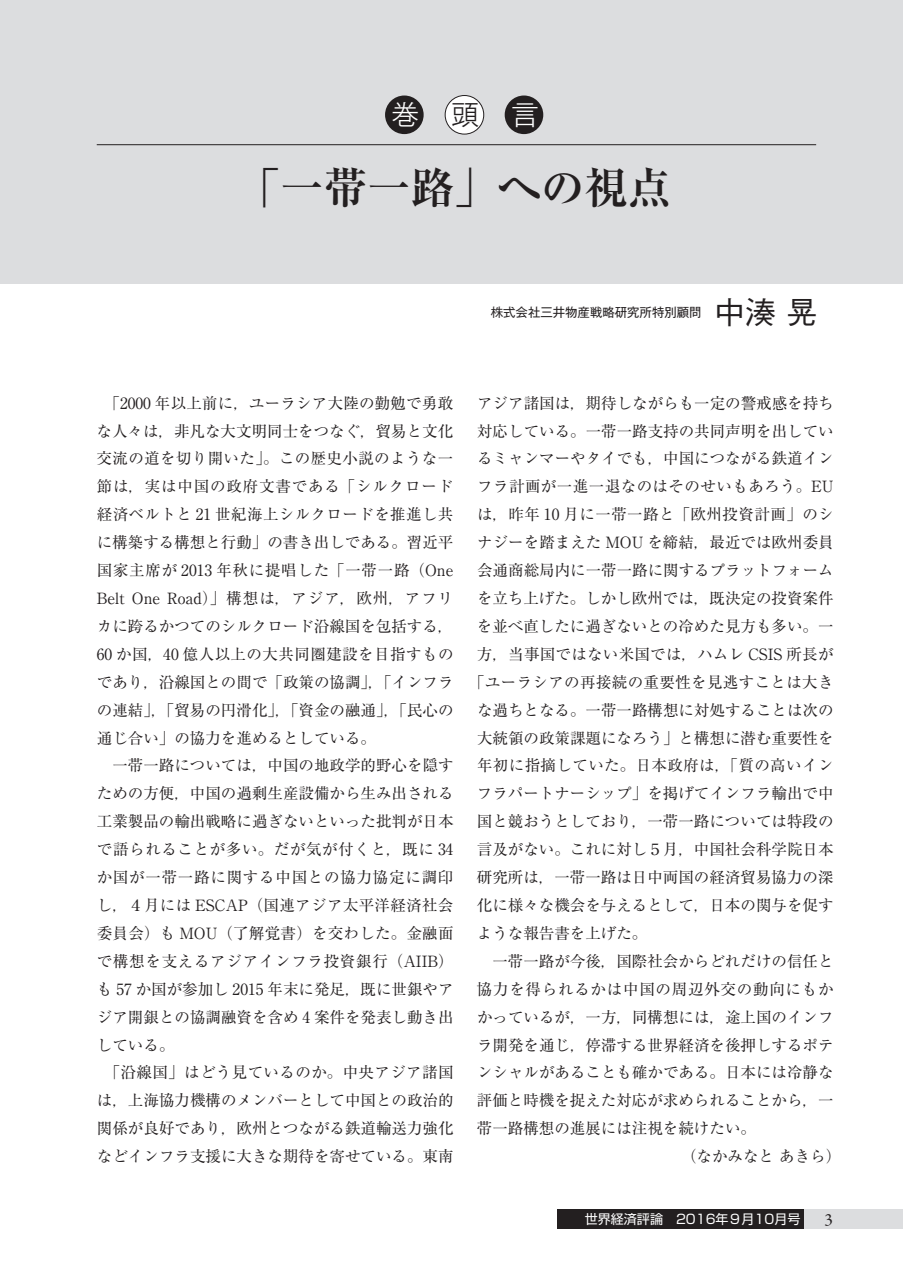
<style>
.page{position:relative;width:903px;height:1275px;background:#fff}
.page>*{position:absolute;margin:0;border:0;box-sizing:border-box;transform-origin:0 0}
.t1{font:700 43.4px "Ryumin Pro";color:#231f20}
.t2{font:500 30.97px "Gothic BBB Pro";color:#231f20}
.t3{font:300 27.3px "Gothic MB101 Pro";color:#fff}
.t4{font:17.32px "Garamond Premr Pro";color:#231f20}
.t5{font:15.58px/27.8px "Ryumin Pro";color:#231f20;text-align:justify}
.t6{font:15.58px "Ryumin Pro";letter-spacing:.025em;color:#231f20}
.t7{font:15.58px "Ryumin Pro";letter-spacing:.02em;color:#231f20}
.t8{font:15.58px "Ryumin Pro";letter-spacing:.03em;color:#231f20}
.t9{font:15.58px "Ryumin Pro";letter-spacing:.05em;color:#231f20}
.t10{font:15.58px "Ryumin Pro";letter-spacing:.045em;color:#231f20}
.t11{font:15.58px "Ryumin Pro";letter-spacing:.04em;color:#231f20}
.t12{font:12.95px "Shin Go Pro";color:#fff}
.t13{font:12.42px "Gothic MB101 Pro";color:#231f20}
.s1{color:#231f20}
</style>
<div class="page">
<div style="left:0;top:0;width:903px;height:284px;background:#dcdddf"></div>
<div style="left:557px;top:1209px;width:247px;height:20px;background:#231f20"></div>
<div style="left:804px;top:1209px;width:99px;height:20px;background:#dcdddf"></div>
<div style="left:445px;top:96px;width:39px;height:38px;background:#fff;border-radius:50%"></div>
<div style="left:445px;top:95px;width:39px;height:39px;border:1px solid #231f20;border-radius:50%"></div>
<div style="left:385px;top:96px;width:39px;height:38px;background:#231f20;border-radius:50%"></div>
<div style="left:505px;top:96px;width:38px;height:38px;background:#231f20;border-radius:50%"></div>
<hr style="left:97px;top:144px;width:719px;height:1px;background:#231f20">
<h3 class="t3" style="left:391px;top:92px;width:149px">巻<span class="s1">頭</span>言</h3>
<h1 class="t1" style="left:237px;top:153px;width:436px">「一帯一路」への視点</h1>
<p class="t13" style="left:491px;top:302px;width:225px">株式会社三井物産戦略研究所特別顧問　</p>
<h2 class="t2" style="left:714px;top:287px;width:105px">中湊 晃</h2>
<p class="t5" style="left:97px;top:388px;width:358px;text-indent:8px">「2000 年以上前に，ユーラシア大陸の勤勉で勇敢な人々は，非凡な大文明同士をつなぐ，貿易と文化交流の道を切り開いた」。この歴史小説のような一節は，実は中国の政府文書である「シルクロード経済ベルトと 21 世紀海上シルクロードを推進し共に構築する構想と行動」の書き出しである。習近平国家主席が 2013 年秋に提唱した「一帯一路（One Belt One Road）」構想は，アジア，欧州，アフリカに跨るかつてのシルクロード沿線国を包括する，60 か国，40 億人以上の大共同圏建設を目指すものであり，沿線国との間で「政策の協調」，「インフラの連結」，「貿易の円滑化」，「資金の融通」，「民心の通じ合い」の協力を進めるとしている。</p>
<p class="t5" style="left:112px;top:751px;width:343px">一帯一路については，中国の地政学的野心を隠す</p>
<p class="t5" style="left:97px;top:778px;width:358px">ための方便，中国の過剰生産設備から生み出される</p>
<p class="t5" style="left:97px;top:806px;width:358px">工業製品の輸出戦略に過ぎないといった批判が日本</p>
<p class="t11" style="left:97px;top:837px;width:358px">で語られることが多い。だが気が付くと，既に 34</p>
<p class="t9" style="left:97px;top:865px;width:358px">か国が一帯一路に関する中国との協力協定に調印</p>
<p class="t7" style="left:97px;top:893px;width:358px">し，４月には ESCAP（国連アジア太平洋経済社会</p>
<p class="t5" style="left:97px;top:918px;width:358px">委員会）も MOU（了解覚書）を交わした。金融面</p>
<p class="t10" style="left:97px;top:949px;width:358px">で構想を支えるアジアインフラ投資銀行（AIIB）</p>
<p class="t5" style="left:97px;top:974px;width:358px">も 57 か国が参加し 2015 年末に発足，既に世銀やア</p>
<p class="t5" style="left:97px;top:1002px;width:358px">ジア開銀との協調融資を含め 4 案件を発表し動き出</p>
<p class="t5" style="left:97px;top:1030px;width:79px">している。</p>
<p class="t6" style="left:105px;top:1060px;width:350px">「沿線国」はどう見ているのか。中央アジア諸国</p>
<p class="t5" style="left:97px;top:1085px;width:358px">は，上海協力機構のメンバーとして中国との政治的</p>
<p class="t5" style="left:97px;top:1113px;width:358px">関係が良好であり，欧州とつながる鉄道輸送力強化</p>
<p class="t5" style="left:97px;top:1141px;width:358px">などインフラ支援に大きな期待を寄せている。東南</p>
<p class="t5" style="left:477px;top:388px;width:358px">アジア諸国は，期待しながらも一定の警戒感を持ち</p>
<p class="t5" style="left:477px;top:416px;width:358px">対応している。一帯一路支持の共同声明を出してい</p>
<p class="t5" style="left:477px;top:444px;width:358px">るミャンマーやタイでも，中国につながる鉄道イン</p>
<p class="t8" style="left:477px;top:474px;width:358px">フラ計画が一進一退なのはそのせいもあろう。EU</p>
<p class="t8" style="left:477px;top:502px;width:358px">は，昨年 10 月に一帯一路と「欧州投資計画」のシ</p>
<p class="t5" style="left:477px;top:527px;width:358px">ナジーを踏まえた MOU を締結，最近では欧州委員</p>
<p class="t5" style="left:477px;top:555px;width:358px">会通商総局内に一帯一路に関するプラットフォーム</p>
<p class="t5" style="left:477px;top:583px;width:358px">を立ち上げた。しかし欧州では，既決定の投資案件</p>
<p class="t5" style="left:477px;top:611px;width:358px">を並べ直したに過ぎないとの冷めた見方も多い。一</p>
<p class="t7" style="left:477px;top:642px;width:358px">方，当事国ではない米国では，ハムレ CSIS 所長が</p>
<p class="t6" style="left:469px;top:670px;width:366px">「ユーラシアの再接続の重要性を見逃すことは大き</p>
<p class="t5" style="left:477px;top:695px;width:358px">な過ちとなる。一帯一路構想に対処することは次の</p>
<p class="t5" style="left:477px;top:723px;width:358px">大統領の政策課題になろう」と構想に潜む重要性を</p>
<p class="t6" style="left:477px;top:753px;width:358px">年初に指摘していた。日本政府は，「質の高いイン</p>
<p class="t5" style="left:477px;top:778px;width:358px">フラパートナーシップ」を掲げてインフラ輸出で中</p>
<p class="t5" style="left:477px;top:806px;width:358px">国と競おうとしており，一帯一路については特段の</p>
<p class="t5" style="left:477px;top:834px;width:358px">言及がない。これに対し５月，中国社会科学院日本</p>
<p class="t5" style="left:477px;top:862px;width:358px">研究所は，一帯一路は日中両国の経済貿易協力の深</p>
<p class="t5" style="left:477px;top:890px;width:358px">化に様々な機会を与えるとして，日本の関与を促す</p>
<p class="t5" style="left:477px;top:918px;width:172px">ような報告書を上げた。</p>
<p class="t5" style="left:492px;top:946px;width:343px">一帯一路が今後，国際社会からどれだけの信任と</p>
<p class="t9" style="left:477px;top:977px;width:358px">協力を得られるかは中国の周辺外交の動向にもか</p>
<p class="t5" style="left:477px;top:1002px;width:358px">かっているが，一方，同構想には，途上国のインフ</p>
<p class="t5" style="left:477px;top:1030px;width:358px">ラ開発を通じ，停滞する世界経済を後押しするポテ</p>
<p class="t5" style="left:477px;top:1058px;width:358px">ンシャルがあることも確かである。日本には冷静な</p>
<p class="t5" style="left:477px;top:1085px;width:358px">評価と時機を捉えた対応が求められることから，一</p>
<p class="t5" style="left:477px;top:1113px;width:281px">帯一路構想の進展には注視を続けたい。</p>
<p class="t5" style="left:681px;top:1141px;width:162px">（なかみなとあきら）</p>
<p class="t12" style="left:585px;top:1208px;width:217px">世界経済評論　2016年９月10月号</p>
<p class="t4" style="left:824px;top:1209px;width:10px">3</p>
</div>
